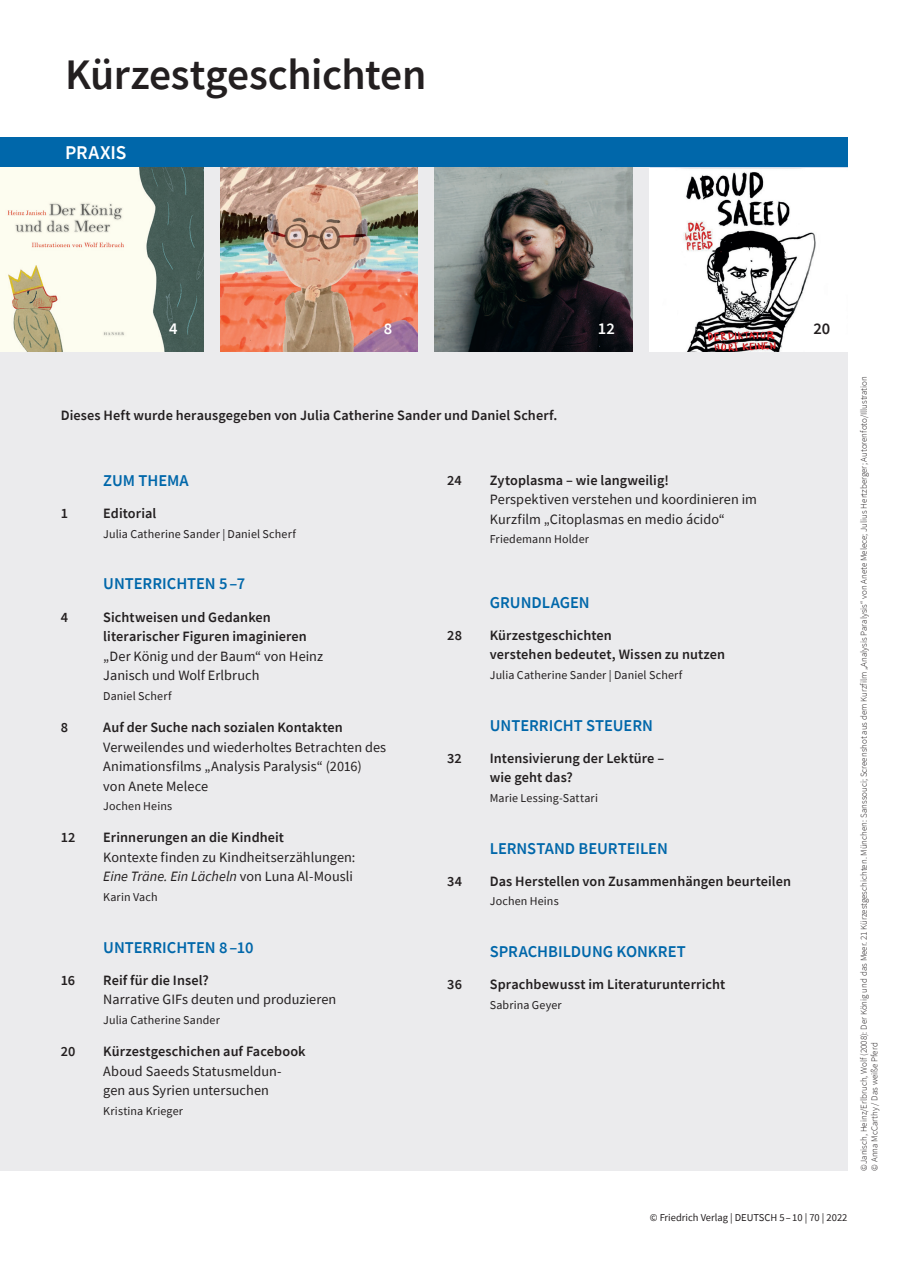
<style>
.page{position:relative;width:904px;height:1274px;background:#fff}
.page>*{position:absolute;margin:0;border:0;box-sizing:border-box;transform-origin:0 0}
.t1{font:600 43.5px "Source Sans Pro";letter-spacing:-.01em;color:#231f20}
.t2{font:600 19.5px "Source Sans Pro";color:#fff}
.t3{font:600 16.5px "Source Sans Pro";color:#0067aa}
.t4{font:600 16.5px "Source Sans Pro";color:#fff}
.t5{font:600 16.5px "Source Sans Pro";color:#231f20}
.t6{font:600 14.25px/19.5px "Source Sans Pro";letter-spacing:.005em;color:#231f20}
.t7{font:14.25px/19.5px "Source Sans Pro";letter-spacing:.005em;color:#231f20}
.t8{font:12px "Source Sans Pro";letter-spacing:.015em;color:#231f20}
.t9{font:10.5px "Source Sans Pro";color:#231f20}
.t10{font:300 9px/10.5px "Source Sans Pro";color:#231f20}
.s1{font-style:italic}
</style>
<div class="page">
<div style="left:0;top:157px;width:847px;height:1014px;background:#ebebed"></div>
<img style="left:0;top:167px;width:203px;height:185px">
<img style="left:220px;top:167px;width:198px;height:185px">
<img style="left:435px;top:167px;width:198px;height:185px">
<img style="left:650px;top:169px;width:197px;height:183px">
<div style="left:0;top:137px;width:847px;height:30px;background:#0067aa"></div>
<h1 class="t1" style="left:65px;top:46px;width:363px">Kürzestgeschichten</h1>
<h2 class="t2" style="left:65px;top:140px;width:63px">PRAXIS</h2>
<p class="t4" style="left:169px;top:318px;width:10px">4</p>
<p class="t4" style="left:384px;top:318px;width:10px">8</p>
<p class="t4" style="left:598px;top:318px;width:19px">12</p>
<p class="t5" style="left:813px;top:318px;width:18px">20</p>
<p class="t6" style="left:61px;top:406px;width:498px">Dieses Heft wurde herausgegeben von Julia Catherine Sander und Daniel Scherf.</p>
<p class="t3" style="left:103px;top:470px;width:87px">ZUM THEMA</p>
<p class="t6" style="left:61px;top:504px;width:9px">1</p>
<p class="t6" style="left:103px;top:504px;width:55px">Editorial</p>
<p class="t8" style="left:103px;top:526px;width:194px">Julia Catherine Sander | Daniel Scherf</p>
<p class="t3" style="left:103px;top:573px;width:144px">UNTERRICHTEN 5–7</p>
<p class="t6" style="left:61px;top:607px;width:9px">4</p>
<p class="t6" style="left:103px;top:607px;width:205px">Sichtweisen und Gedanken literarischer Figuren imaginieren</p>
<p class="t7" style="left:103px;top:646px;width:221px">„Der König und der Baum“ von Heinz<br>Janisch und Wolf Erlbruch</p>
<p class="t8" style="left:103px;top:688px;width:70px">Daniel Scherf</p>
<p class="t6" style="left:61px;top:717px;width:9px">8</p>
<p class="t6" style="left:103px;top:717px;width:241px">Auf der Suche nach sozialen Kontakten</p>
<p class="t7" style="left:103px;top:737px;width:284px">Verweilendes und wiederholtes Betrachten des<br>Animationsfilms „Analysis Paralysis“ (2016) von Anete Melece</p>
<p class="t8" style="left:103px;top:798px;width:70px">Jochen Heins</p>
<p class="t6" style="left:61px;top:828px;width:16px">12</p>
<p class="t6" style="left:103px;top:828px;width:182px">Erinnerungen an die Kindheit</p>
<p class="t7" style="left:103px;top:847px;width:254px">Kontexte finden zu Kindheitserzählungen:<br><span class="s1">Eine Träne. Ein Lächeln</span> von Luna Al-Mousli</p>
<p class="t8" style="left:103px;top:889px;width:56px">Karin Vach</p>
<p class="t3" style="left:103px;top:936px;width:152px">UNTERRICHTEN 8–10</p>
<p class="t6" style="left:61px;top:970px;width:16px">16</p>
<p class="t6" style="left:103px;top:970px;width:107px">Reif für die Insel?</p>
<p class="t7" style="left:103px;top:990px;width:235px">Narrative GIFs deuten und produzieren</p>
<p class="t8" style="left:103px;top:1012px;width:118px">Julia Catherine Sander</p>
<p class="t6" style="left:61px;top:1041px;width:16px">20</p>
<p class="t6" style="left:103px;top:1041px;width:204px">Kürzestgeschichen auf Facebook</p>
<p class="t7" style="left:103px;top:1061px;width:180px">Aboud Saeeds Statusmeldun&shy;gen aus Syrien untersuchen</p>
<p class="t8" style="left:103px;top:1103px;width:81px">Kristina Krieger</p>
<p class="t6" style="left:447px;top:470px;width:16px">24</p>
<p class="t6" style="left:490px;top:470px;width:181px">Zytoplasma – wie langweilig!</p>
<p class="t7" style="left:490px;top:489px;width:269px">Perspektiven verstehen und koordinieren im<br>Kurzfilm „Citoplasmas en medio ácido“</p>
<p class="t8" style="left:490px;top:531px;width:101px">Friedemann Holder</p>
<p class="t3" style="left:490px;top:591px;width:101px">GRUNDLAGEN</p>
<p class="t6" style="left:447px;top:625px;width:16px">28</p>
<p class="t6" style="left:490px;top:625px;width:237px">Kürzestgeschichten<br>verstehen bedeutet, Wissen zu nutzen</p>
<p class="t8" style="left:490px;top:667px;width:194px">Julia Catherine Sander | Daniel Scherf</p>
<p class="t3" style="left:490px;top:714px;width:165px">UNTERRICHT STEUERN</p>
<p class="t6" style="left:447px;top:748px;width:16px">32</p>
<p class="t6" style="left:490px;top:748px;width:176px">Intensivierung der Lektüre – wie geht das?</p>
<p class="t8" style="left:490px;top:790px;width:110px">Marie Lessing-Sattari</p>
<p class="t3" style="left:490px;top:837px;width:180px">LERNSTAND BEURTEILEN</p>
<p class="t6" style="left:447px;top:871px;width:16px">34</p>
<p class="t6" style="left:490px;top:871px;width:303px">Das Herstellen von Zusammenhängen beurteilen</p>
<p class="t8" style="left:490px;top:894px;width:70px">Jochen Heins</p>
<p class="t3" style="left:490px;top:941px;width:198px">SPRACHBILDUNG KONKRET</p>
<p class="t6" style="left:447px;top:975px;width:16px">36</p>
<p class="t6" style="left:490px;top:975px;width:237px">Sprachbewusst im Literaturunterricht</p>
<p class="t8" style="left:490px;top:997px;width:73px">Sabrina Geyer</p>
<p class="t10" style="left:859px;top:1171px;width:796px;rotate:-90deg">©Janisch, Heinz/Erlbruch, Wolf (2008): Der König und das Meer. 21 Kürzestgeschichten. München: Sanssouci; Screenshot aus dem Kurzfilm „Analysis Paralysis“ von Anete Melece; Julius Hertzberger; Autorenfoto/Illustration © Anna McCarthy / Das weiße Pferd</p>
<p class="t9" style="left:650px;top:1211px;width:199px">© Friedrich Verlag | DEUTSCH 5 – 10 | 70 | 2022</p>
</div>
